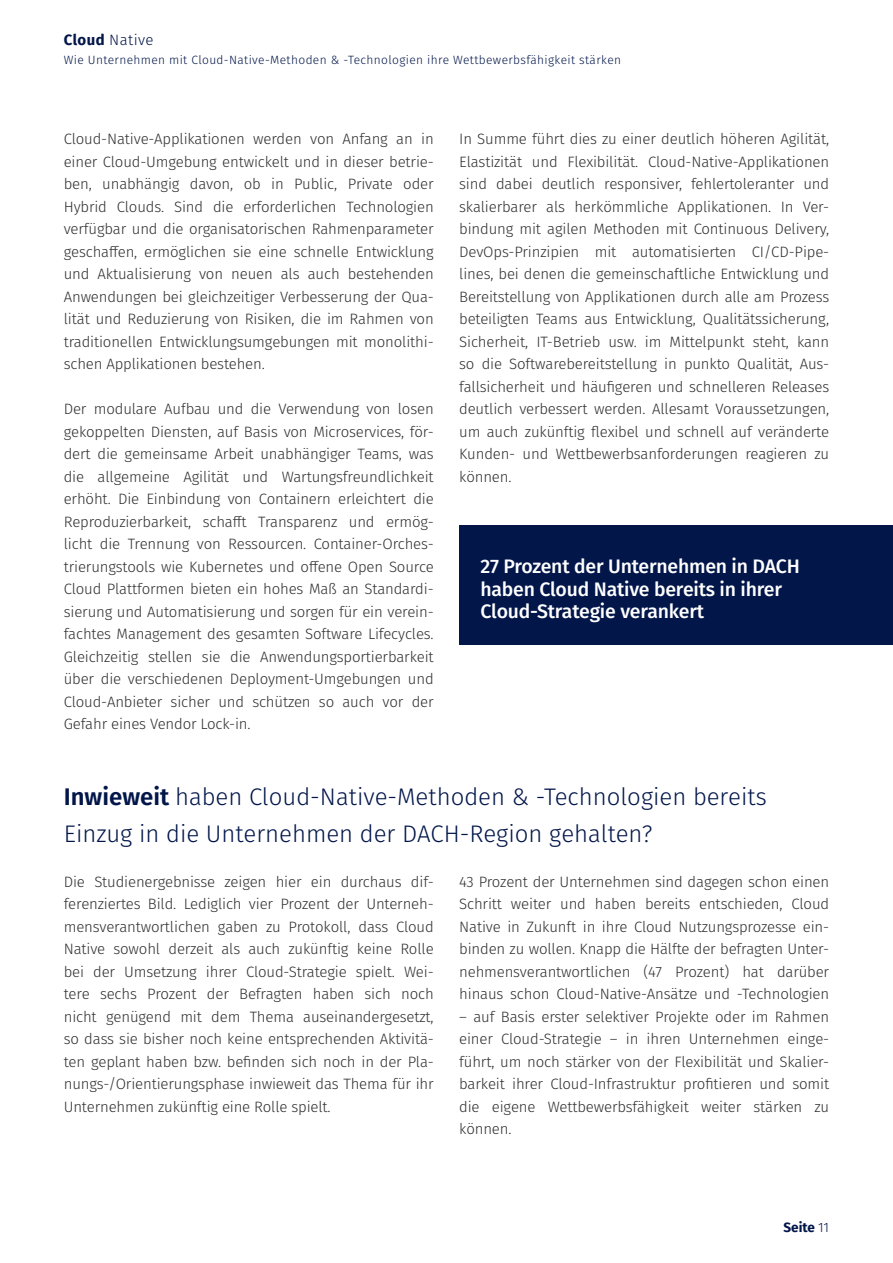
<style>
.page{position:relative;width:893px;height:1263px;background:#fff}
.page>*{position:absolute;margin:0;border:0;box-sizing:border-box;transform-origin:0 0}
.t1{font:300 24px/37.5px "Fira Sans";color:#02164a}
.t2{font:500 19.5px/22.5px "Fira Sans";letter-spacing:-.01em;color:#fff}
.t3{font:300 15px/22.5px "Fira Sans";letter-spacing:-.01em;color:#302f2f;text-align:justify}
.t4{font:300 15px "Fira Sans";letter-spacing:.03em;color:#02164a}
.t5{font:700 13.5px "Fira Sans";color:#02164a}
.t6{font:300 12px "Fira Sans";letter-spacing:.03em;color:#02164a}
.s1{font-weight:700}
.s2{font-weight:600}
.s3{font-weight:300}
</style>
<div class="page">
<div style="left:459px;top:525px;width:434px;height:119px;background:#02164a"></div>
<p class="t4" style="left:64px;top:29px;width:91px"><span class="s1">Cloud</span> Native</p>
<p class="t6" style="left:64px;top:51px;width:559px">Wie Unternehmen mit Cloud-Native-Methoden &amp; -Technologien ihre Wettbewerbsfähigkeit stärken</p>
<p class="t3" style="left:64px;top:127px;width:371px">Cloud-Native-Applikationen werden von Anfang an in einer Cloud-Umgebung entwickelt und in dieser betrie&shy;ben, unabhängig davon, ob in Public, Private oder Hybrid Clouds. Sind die erforderlichen Technologien verfügbar und die organisatorischen Rahmenparameter geschaffen, ermöglichen sie eine schnelle Entwicklung und Aktualisierung von neuen als auch bestehenden Anwendungen bei gleichzeitiger Verbesserung der Qua&shy;lität und Reduzierung von Risiken, die im Rahmen von traditionellen Entwicklungsumgebungen mit monolithi&shy;schen Applikationen bestehen.</p>
<p class="t3" style="left:64px;top:397px;width:371px">Der modulare Aufbau und die Verwendung von losen gekoppelten Diensten, auf Basis von Microservices, för&shy;dert die gemeinsame Arbeit unabhängiger Teams, was die allgemeine Agilität und Wartungsfreundlichkeit erhöht. Die Einbindung von Containern erleichtert die Reproduzierbarkeit, schafft Transparenz und ermög&shy;licht die Trennung von Ressourcen. Container-Orches&shy;trierungstools wie Kubernetes und offene Open Source Cloud Plattformen bieten ein hohes Maß an Standardi&shy;sierung und Automatisierung und sorgen für ein verein&shy;fachtes Management des gesamten Software Lifecycles.<br>Gleichzeitig stellen sie die Anwendungsportierbarkeit über die verschiedenen Deployment-Umgebungen und Cloud-Anbieter sicher und schützen so auch vor der Gefahr eines Vendor Lock-in.</p>
<p class="t3" style="left:459px;top:127px;width:371px">In Summe führt dies zu einer deutlich höheren Agilität, Elastizität und Flexibilität. Cloud-Native-Applikationen sind dabei deutlich responsiver, fehlertoleranter und skalierbarer als herkömmliche Applikationen. In Ver&shy;bindung mit agilen Methoden mit Continuous Delivery, DevOps-Prinzipien mit automatisierten CI/CD-Pipe&shy;lines, bei denen die gemeinschaftliche Entwicklung und Bereitstellung von Applikationen durch alle am Prozess beteiligten Teams aus Entwicklung, Qualitätssicherung, Sicherheit, IT-Betrieb usw. im Mittelpunkt steht, kann so die Softwarebereitstellung in punkto Qualität, Aus&shy;fallsicherheit und häufigeren und schnelleren Releases deutlich verbessert werden. Allesamt Voraussetzungen, um auch zukünftig flexibel und schnell auf veränderte Kunden- und Wettbewerbsanforderungen reagieren zu können.</p>
<h2 class="t2" style="left:480px;top:554px;width:321px">27 Prozent der Unternehmen in DACH haben Cloud Native bereits in ihrer<br>Cloud-Strategie verankert</h2>
<h1 class="t1" style="left:64px;top:777px;width:704px"><span class="s2">Inwieweit</span> haben Cloud-Native-Methoden &amp; -Technologien bereits<br>Einzug in die Unternehmen der DACH-Region gehalten?</h1>
<p class="t3" style="left:64px;top:870px;width:371px">Die Studienergebnisse zeigen hier ein durchaus dif&shy;ferenziertes Bild. Lediglich vier Prozent der Unterneh&shy;mensverantwortlichen gaben zu Protokoll, dass Cloud Native sowohl derzeit als auch zukünftig keine Rolle bei der Umsetzung ihrer Cloud-Strategie spielt. Wei&shy;tere sechs Prozent der Befragten haben sich noch nicht genügend mit dem Thema auseinandergesetzt, so dass sie bisher noch keine entsprechenden Aktivitä&shy;ten geplant haben bzw. befinden sich noch in der Pla&shy;nungs-/Orientierungsphase inwieweit das Thema für ihr Unternehmen zukünftig eine Rolle spielt.</p>
<p class="t3" style="left:459px;top:870px;width:371px">43 Prozent der Unternehmen sind dagegen schon einen Schritt weiter und haben bereits entschieden, Cloud Native in Zukunft in ihre Cloud Nutzungsprozesse ein&shy;binden zu wollen. Knapp die Hälfte der befragten Unter&shy;nehmensverantwortlichen (47 Prozent) hat darüber hinaus schon Cloud-Native-Ansätze und -Technologien</p>
<p class="t3" style="left:459px;top:1005px;width:371px">– auf Basis erster selektiver Projekte oder im Rahmen einer Cloud-Strategie – in ihren Unternehmen einge&shy;führt, um noch stärker von der Flexibilität und Skalier&shy;barkeit ihrer Cloud-Infrastruktur profitieren und somit die eigene Wettbewerbsfähigkeit weiter stärken zu können.</p>
<p class="t5" style="left:784px;top:1216px;width:47px">Seite <span class="s3">11</span></p>
</div>
